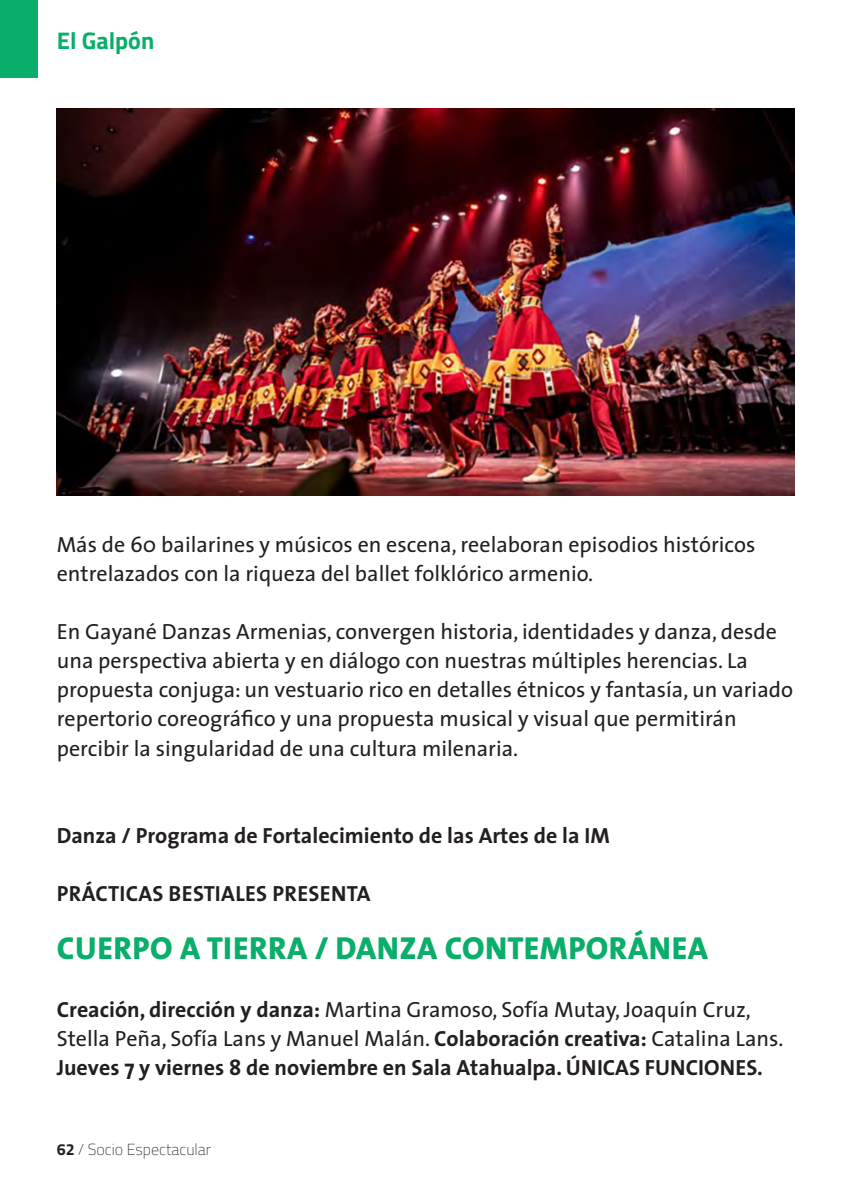
<style>
.page{position:relative;width:851px;height:1191px;background:#fff}
.page>*{position:absolute;margin:0;border:0;box-sizing:border-box;transform-origin:0 0}
.t1{font:800 32px "The Sans";letter-spacing:.015em;color:#09ae6a}
.t2{font:700 24px "Titillium Web";color:#09ae6a}
.t3{font:22px/29px "The Sans";color:#231f20}
.t4{font:700 22px "The Sans";color:#231f20}
.t5{font:200 16px "Titillium Web";color:#231f20}
.s1{font-weight:700}
</style>
<div class="page">
<div style="left:0;top:0;width:38px;height:77px;background:#09ae6a"></div>
<img style="left:57px;top:109px;width:737px;height:386px">
<p class="t2" style="left:57px;top:22px;width:99px">El Galpón</p>
<p class="t3" style="left:57px;top:530px;width:700px">Más de 60 bailarines y músicos en escena, reelaboran episodios históricos entrelazados con la riqueza del ballet folklórico armenio.</p>
<p class="t3" style="left:57px;top:617px;width:737px">En Gayané Danzas Armenias, convergen historia, identidades y danza, desde una perspectiva abierta y en diálogo con nuestras múltiples herencias. La propuesta conjuga: un vestuario rico en detalles étnicos y fantasía, un variado repertorio coreográfico y una propuesta musical y visual que permitirán percibir la singularidad de una cultura milenaria.</p>
<p class="t4" style="left:57px;top:816px;width:554px">Danza / Programa de Fortalecimiento de las Artes de la IM</p>
<p class="t4" style="left:57px;top:874px;width:315px">PRÁCTICAS BESTIALES PRESENTA</p>
<p class="t1" style="left:57px;top:920px;width:652px">CUERPO A TIERRA / DANZA CONTEMPORÁNEA</p>
<p class="t3" style="left:57px;top:994px;width:728px"><span class="s1">Creación, dirección y danza:</span> Martina Gramoso, Sofía Mutay, Joaquín Cruz,<br>Stella Peña, Sofía Lans y Manuel Malán. <span class="s1">Colaboración creativa:</span> Catalina Lans.</p>
<p class="t4" style="left:57px;top:1048px;width:707px">Jueves 7 y viernes 8 de noviembre en Sala Atahualpa. ÚNICAS FUNCIONES.</p>
<p class="t5" style="left:57px;top:1138px;width:156px"><span class="s1">62</span> / Socio Espectacular</p>
</div>
